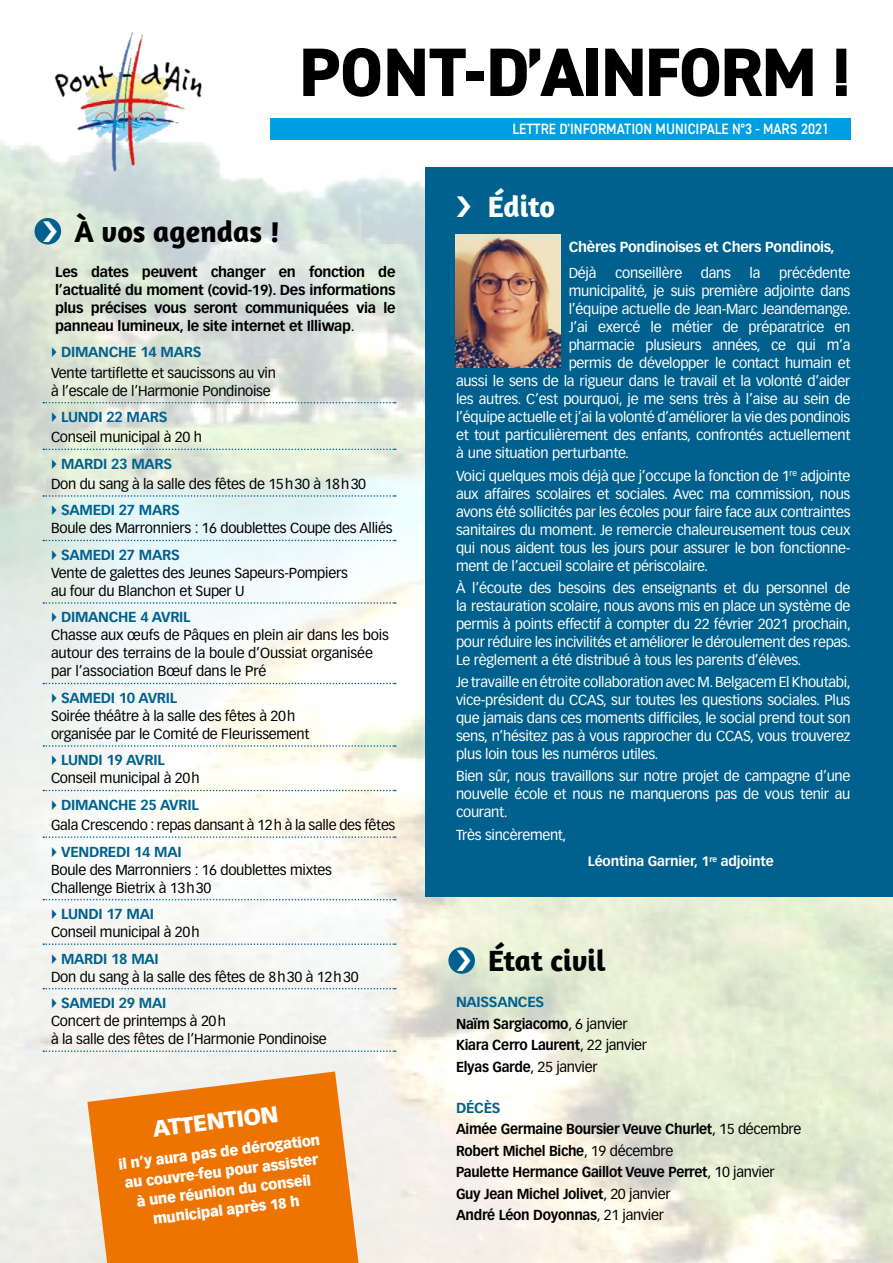
<style>
.page{position:relative;width:893px;height:1263px;background:#fff}
.page>*{position:absolute;margin:0;border:0;box-sizing:border-box;transform-origin:0 0}
.t1{font:800 68.7px "DIN2014";letter-spacing:-.025em;color:#000}
.t2{font:700 30px "Amaranth";color:#000}
.t3{font:700 30px "Amaranth";letter-spacing:-.005em;color:#fff}
.t4{font:900 22.5px "Vectora LT Std";color:#fff}
.t5{font:600 15px "DIN2014";color:#fff;scale:.9 1}
.t6{font:14.25px/18px "Vectora LT Std";letter-spacing:-.02em;color:#fff;text-align:justify}
.t7{font:14.25px/18px "Vectora LT Std";letter-spacing:-.02em;color:#000}
.t8{font:700 14.25px/21.6px "Vectora LT Std";letter-spacing:-.02em;color:#000;scale:.95 1}
.t9{font:700 14.25px/18px "Vectora LT Std";letter-spacing:-.02em;color:#000;text-align:justify}
.t10{font:700 14.25px "Vectora LT Std";letter-spacing:-.02em;color:#00618e}
.t11{font:900 14.25px/19.5px "Vectora LT Std";color:#fff;text-align:center}
.t12{font:700 14.25px "Vectora LT Pro";letter-spacing:-.02em;color:#fff}
.t13{font:700 13.5px "Vectora LT Std";letter-spacing:-.01em;color:#fff}
.s1{font-weight:400}
.s2{color:#00618e}
</style>
<div class="page">
<img style="left:0;top:118px;width:893px;height:1145px">
<div style="left:270px;top:118px;width:580px;height:21px;background:#009fe3"></div>
<img style="left:49px;top:32px;width:158px;height:148px">
<div style="left:425px;top:167px;width:468px;height:730px;background:#00618e"></div>
<img style="left:456px;top:234px;width:104px;height:133px">
<div style="left:35px;top:218px;width:26px;height:26px;background:#00618e;border-radius:50%"></div>
<div style="left:448px;top:947px;width:27px;height:27px;background:#00618e;border-radius:50%"></div>
<svg style="left:87px;top:1071px;width:271px;height:192px;background:#ee8624"></svg>
<svg style="left:43px;top:402px;width:353px;height:1px"></svg>
<svg style="left:43px;top:449px;width:353px;height:1px"></svg>
<svg style="left:43px;top:495px;width:353px;height:2px"></svg>
<svg style="left:43px;top:540px;width:353px;height:1px"></svg>
<svg style="left:43px;top:602px;width:353px;height:2px"></svg>
<svg style="left:43px;top:683px;width:353px;height:1px"></svg>
<svg style="left:43px;top:745px;width:353px;height:2px"></svg>
<svg style="left:43px;top:790px;width:353px;height:1px"></svg>
<svg style="left:43px;top:836px;width:353px;height:2px"></svg>
<svg style="left:43px;top:899px;width:353px;height:1px"></svg>
<svg style="left:43px;top:943px;width:353px;height:2px"></svg>
<svg style="left:43px;top:988px;width:353px;height:1px"></svg>
<svg style="left:43px;top:1050px;width:353px;height:2px"></svg>
<svg style="left:52px;top:347px;width:4px;height:10px"></svg>
<svg style="left:52px;top:412px;width:4px;height:10px"></svg>
<svg style="left:52px;top:459px;width:4px;height:10px"></svg>
<svg style="left:52px;top:505px;width:4px;height:10px"></svg>
<svg style="left:52px;top:550px;width:4px;height:10px"></svg>
<svg style="left:52px;top:612px;width:4px;height:10px"></svg>
<svg style="left:52px;top:693px;width:4px;height:10px"></svg>
<svg style="left:52px;top:755px;width:4px;height:10px"></svg>
<svg style="left:52px;top:800px;width:4px;height:10px"></svg>
<svg style="left:52px;top:847px;width:4px;height:9px"></svg>
<svg style="left:52px;top:909px;width:4px;height:10px"></svg>
<svg style="left:52px;top:954px;width:4px;height:9px"></svg>
<svg style="left:52px;top:998px;width:4px;height:10px"></svg>
<h1 class="t1" style="left:299px;top:27px;width:553px">PONT-D’AINFORM !</h1>
<h2 class="t2" style="left:74px;top:213px;width:207px">À vos agendas !</h2>
<p class="t9" style="left:55px;top:263px;width:342px">Les dates peuvent changer en fonction de l’actualité du moment (covid-19). Des informations plus précises vous seront communiquées via le panneau lumineux, le site internet et Illiwap<span class="s1">.</span></p>
<p class="t10" style="left:61px;top:344px;width:142px">DIMANCHE 14 MARS</p>
<p class="t7" style="left:51px;top:364px;width:226px">Vente tartiflette et saucissons au vin à l’escale de l’Harmonie Pondinoise</p>
<p class="t10" style="left:61px;top:408px;width:108px">LUNDI 22 MARS</p>
<p class="t7" style="left:51px;top:428px;width:152px">Conseil municipal à 20 h</p>
<p class="t10" style="left:61px;top:455px;width:113px">MARDI 23 MARS</p>
<p class="t7" style="left:51px;top:475px;width:317px">Don du sang à la salle des fêtes de 15h30 à 18h30</p>
<p class="t10" style="left:61px;top:502px;width:120px">SAMEDI 27 MARS</p>
<p class="t7" style="left:51px;top:519px;width:343px">Boule des Marronniers : 16 doublettes Coupe des Alliés</p>
<p class="t10" style="left:61px;top:546px;width:120px">SAMEDI 27 MARS</p>
<p class="t7" style="left:51px;top:564px;width:298px">Vente de galettes des Jeunes Sapeurs-Pompiers au four du Blanchon et Super U</p>
<p class="t10" style="left:61px;top:609px;width:131px">DIMANCHE 4 AVRIL</p>
<p class="t7" style="left:51px;top:626px;width:339px">Chasse aux œufs de Pâques en plein air dans les bois autour des terrains de la boule d’Oussiat organisée par l’association Bœuf dans le Pré</p>
<p class="t10" style="left:61px;top:689px;width:118px">SAMEDI 10 AVRIL</p>
<p class="t7" style="left:51px;top:707px;width:260px">Soirée théâtre à la salle des fêtes à 20h organisée par le Comité de Fleurissement</p>
<p class="t10" style="left:61px;top:752px;width:105px">LUNDI 19 AVRIL</p>
<p class="t7" style="left:51px;top:769px;width:150px">Conseil municipal à 20h</p>
<p class="t10" style="left:61px;top:796px;width:139px">DIMANCHE 25 AVRIL</p>
<p class="t7" style="left:51px;top:816px;width:346px">Gala Crescendo : repas dansant à 12h à la salle des fêtes</p>
<p class="t10" style="left:61px;top:843px;width:122px">VENDREDI 14 MAI</p>
<p class="t7" style="left:51px;top:860px;width:283px">Boule des Marronniers : 16 doublettes mixtes<br>Challenge Bietrix à 13h30</p>
<p class="t10" style="left:61px;top:905px;width:94px">LUNDI 17 MAI</p>
<p class="t7" style="left:51px;top:923px;width:150px">Conseil municipal à 20h</p>
<p class="t10" style="left:61px;top:950px;width:99px">MARDI 18 MAI</p>
<p class="t7" style="left:51px;top:968px;width:309px">Don du sang à la salle des fêtes de 8h30 à 12h30</p>
<p class="t10" style="left:61px;top:994px;width:107px">SAMEDI 29 MAI</p>
<p class="t7" style="left:51px;top:1012px;width:277px">Concert de printemps à 20h<br>à la salle des fêtes de l’Harmonie Pondinoise</p>
<h3 class="t4" style="left:151px;top:1115px;width:128px;rotate:-7deg">ATTENTION</h3>
<p class="t11" style="left:117px;top:1155px;width:205px;rotate:-7deg">il n’y aura pas de dérogation au couvre-feu pour assister à une réunion du conseil municipal après 18 h</p>
<p class="t5" style="left:512px;top:119px;width:353px">LETTRE D'INFORMATION MUNICIPALE N°3 - MARS 2021</p>
<h2 class="t3" style="left:488px;top:188px;width:69px">Édito</h2>
<p class="t12" style="left:569px;top:238px;width:267px">Chères Pondinoises et Chers Pondinois,</p>
<p class="t6" style="left:569px;top:264px;width:29px">Déjà</p>
<p class="t6" style="left:615px;top:264px;width:69px">conseillère</p>
<p class="t6" style="left:701px;top:264px;width:32px">dans</p>
<p class="t6" style="left:750px;top:264px;width:12px">la</p>
<p class="t6" style="left:779px;top:264px;width:73px">précédente</p>
<p class="t6" style="left:569px;top:282px;width:283px">municipalité, je suis première adjointe dans</p>
<p class="t6" style="left:569px;top:300px;width:284px">l’équipe actuelle de Jean-Marc Jeandemange.</p>
<p class="t6" style="left:569px;top:318px;width:283px">J’ai exercé le métier de préparatrice en</p>
<p class="t6" style="left:569px;top:336px;width:283px">pharmacie plusieurs années, ce qui m’a</p>
<p class="t6" style="left:569px;top:354px;width:283px">permis de développer le contact humain et</p>
<p class="t6" style="left:456px;top:372px;width:396px">aussi le sens de la rigueur dans le travail et la volonté d’aider</p>
<p class="t6" style="left:456px;top:390px;width:396px">les autres. C’est pourquoi, je me sens très à l’aise au sein de</p>
<p class="t6" style="left:456px;top:408px;width:396px">l’équipe actuelle et j’ai la volonté d’améliorer la vie des pondinois</p>
<p class="t6" style="left:456px;top:426px;width:396px">et tout particulièrement des enfants, confrontés actuellement</p>
<p class="t6" style="left:456px;top:444px;width:175px">à une situation perturbante.</p>
<p class="t6" style="left:456px;top:467px;width:396px">Voici quelques mois déjà que j’occupe la fonction de 1<sup>re</sup> adjointe aux affaires scolaires et sociales. Avec ma commission, nous avons été sollicités par les écoles pour faire face aux contraintes sanitaires du moment. Je remercie chaleureusement tous ceux qui nous aident tous les jours pour assurer le bon fonctionne&shy;ment de l’accueil scolaire et périscolaire.</p>
<p class="t6" style="left:456px;top:579px;width:396px">À l’écoute des besoins des enseignants et du personnel de la restauration scolaire, nous avons mis en place un système de permis à points effectif à compter du 22 février 2021 prochain, pour réduire les incivilités et améliorer le déroulement des repas.<br>Le règlement a été distribué à tous les parents d’élèves.</p>
<p class="t6" style="left:456px;top:673px;width:396px">Je travaille en étroite collaboration avec M. Belgacem El Khoutabi, vice-président du CCAS, sur toutes les questions sociales. Plus que jamais dans ces moments difficiles, le social prend tout son sens, n’hésitez pas à vous rapprocher du CCAS, vous trouverez plus loin tous les numéros utiles.</p>
<p class="t6" style="left:456px;top:767px;width:396px">Bien sûr, nous travaillons sur notre projet de campagne d’une nouvelle école et nous ne manquerons pas de vous tenir au courant.</p>
<p class="t6" style="left:456px;top:826px;width:112px">Très sincèrement,</p>
<p class="t13" style="left:588px;top:853px;width:188px">Léontina Garnier, 1<sup>re</sup> adjointe</p>
<h2 class="t2" style="left:488px;top:941px;width:119px">État civil</h2>
<p class="t8" style="left:456px;top:991px;width:203px"><span class="s2">NAISSANCES<br></span>Naïm Sargiacomo<span class="s1">, 6 janvier<br></span>Kiara Cerro Laurent<span class="s1">, 22 janvier<br></span>Elyas Garde<span class="s1">, 25 janvier</span></p>
<p class="t8" style="left:456px;top:1097px;width:365px"><span class="s2">DÉCÈS<br></span>Aimée Germaine Boursier Veuve Churlet<span class="s1">, 15 décembre </span>Robert Michel Biche<span class="s1">, 19 décembre<br></span>Paulette Hermance Gaillot Veuve Perret<span class="s1">, 10 janvier </span>Guy Jean Michel Jolivet<span class="s1">, 20 janvier<br></span>André Léon Doyonnas<span class="s1">, 21 janvier</span></p>
</div>
